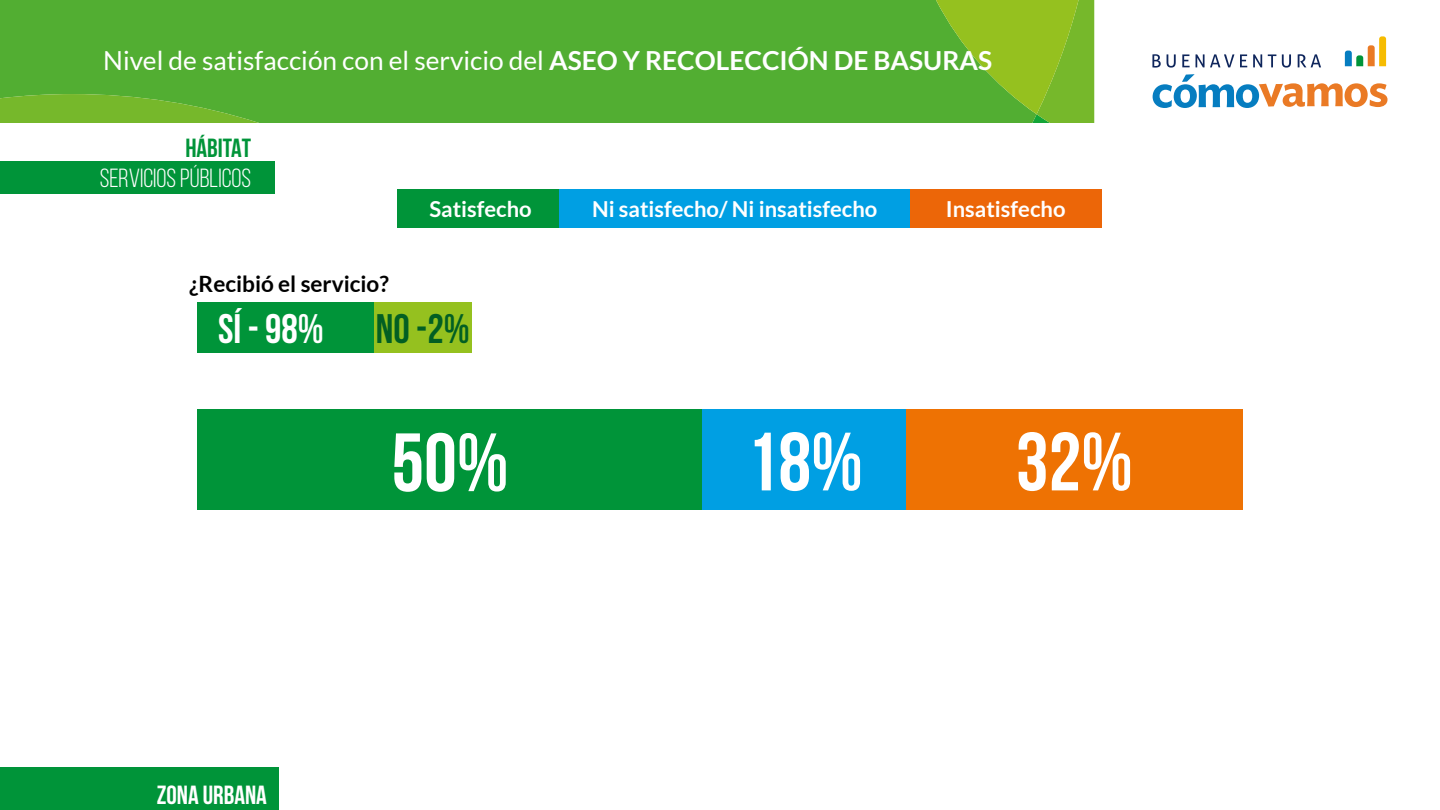
<style>
.page{position:relative;width:1440px;height:810px;background:#fff}
.page>*{position:absolute;margin:0;border:0;box-sizing:border-box;transform-origin:0 0}
.t1{font:700 82.5px "Bebas Neue";color:#fff}
.t2{font:700 41.25px "Bebas Neue";color:#fff}
.t3{font:700 41.25px "Bebas Neue";color:#025f23}
.t4{font:26.25px "Lato";color:#fff}
.t5{font:26.25px "Bebas Neue";color:#fff}
.t6{font:700 26.25px "Bebas Neue";color:#fff}
.t7{font:700 26.25px "Bebas Neue";color:#009439}
.t8{font:700 22.5px "Lato";color:#000}
.t9{font:700 21.98px "Lato";color:#fff}
.s1{font-weight:700}
</style>
<div class="page">
<div style="left:0;top:0;width:936px;height:123px;background:#52ae32"></div>
<svg style="left:0;top:94px;width:259px;height:29px;background:#6db52d"></svg>
<svg style="left:936px;top:0;width:158px;height:123px;background:#7ab927"></svg>
<svg style="left:1153px;top:74px;width:235px;height:34px"></svg>
<svg style="left:1345px;top:36px;width:41px;height:30px"></svg>
<svg style="left:1152px;top:54px;width:9px;height:14px"></svg>
<svg style="left:1167px;top:54px;width:9px;height:14px"></svg>
<svg style="left:1182px;top:54px;width:8px;height:13px"></svg>
<svg style="left:1196px;top:54px;width:38px;height:13px"></svg>
<svg style="left:1240px;top:54px;width:7px;height:13px"></svg>
<svg style="left:1253px;top:54px;width:9px;height:13px"></svg>
<svg style="left:1268px;top:54px;width:8px;height:13px"></svg>
<svg style="left:1282px;top:54px;width:9px;height:14px"></svg>
<svg style="left:1298px;top:54px;width:23px;height:13px"></svg>
<div style="left:0;top:767px;width:279px;height:43px;background:#009439"></div>
<div style="left:0;top:161px;width:274px;height:33px;background:#009439"></div>
<div style="left:197px;top:302px;width:181px;height:50px;background:#009439"></div>
<div style="left:374px;top:302px;width:98px;height:50px;background:#95c11f"></div>
<div style="left:558px;top:189px;width:352px;height:38px;background:#009fe3"></div>
<div style="left:397px;top:189px;width:162px;height:38px;background:#009439"></div>
<div style="left:910px;top:189px;width:192px;height:38px;background:#ec6608"></div>
<div style="left:197px;top:410px;width:506px;height:100px;background:#009439"></div>
<div style="left:703px;top:410px;width:203px;height:100px;background:#009fe3"></div>
<div style="left:906px;top:410px;width:337px;height:100px;background:#ee7203"></div>
<p class="t4" style="left:103px;top:46px;width:890px">Nivel de satisfacción con el servicio del <span class="s1">ASEO Y RECOLECCIÓN DE BASURAS</span></p>
<p class="t7" style="left:185px;top:134px;width:67px">HÁBITAT</p>
<p class="t5" style="left:100px;top:164px;width:153px">SERVICIOS PÚBLICOS</p>
<p class="t8" style="left:189px;top:271px;width:201px">¿Recibió el servicio?</p>
<p class="t9" style="left:429px;top:196px;width:104px">Satisfecho</p>
<p class="t9" style="left:592px;top:196px;width:287px">Ni satisfecho/ Ni insatisfecho</p>
<p class="t9" style="left:946px;top:196px;width:121px">Insatisfecho</p>
<h2 class="t2" style="left:218px;top:306px;width:107px">SÍ - 98%</h2>
<h2 class="t3" style="left:376px;top:306px;width:95px">NO -2%</h2>
<p class="t6" style="left:157px;top:781px;width:112px">ZONA URBANA</p>
<h1 class="t1" style="left:391px;top:417px;width:119px">50%</h1>
<h1 class="t1" style="left:746px;top:417px;width:119px">18%</h1>
<h1 class="t1" style="left:1016px;top:417px;width:119px">32%</h1>
</div>
